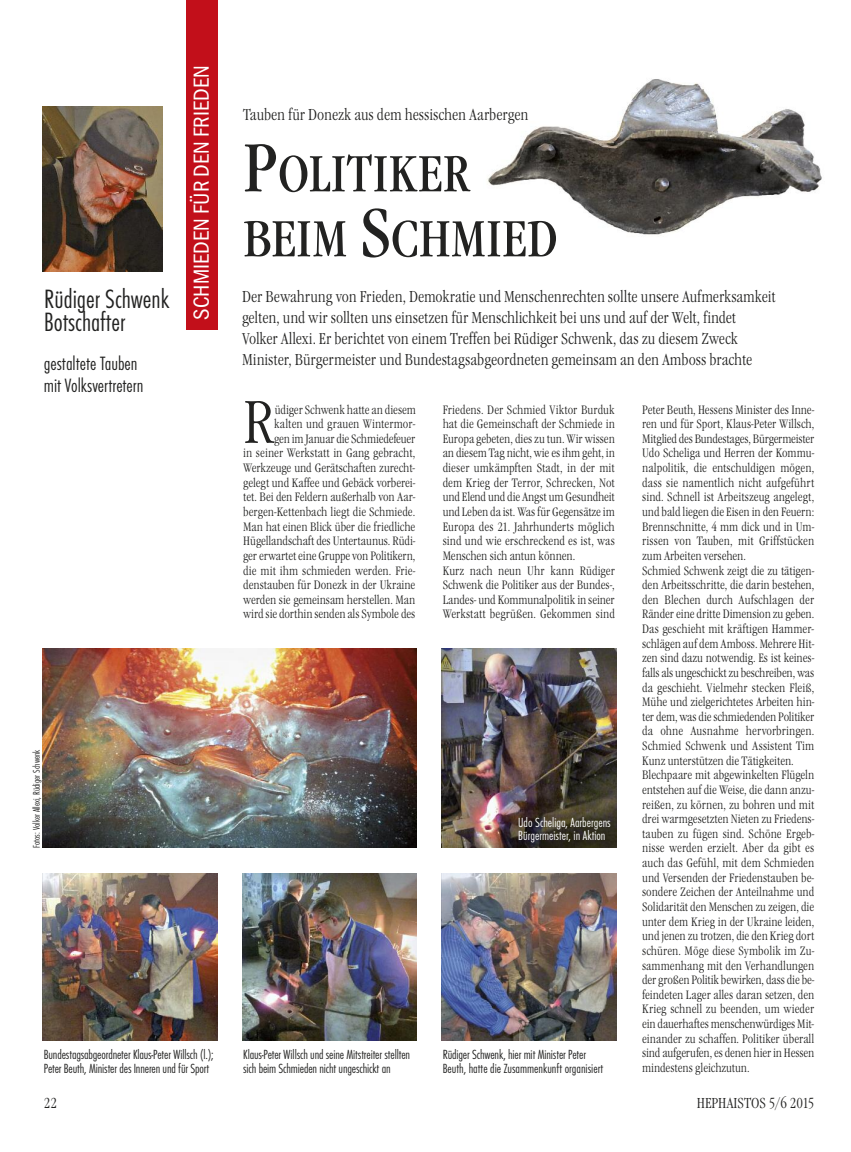
<style>
.page{position:relative;width:851px;height:1152px;background:#fff}
.page>*{position:absolute;margin:0;border:0;box-sizing:border-box;transform-origin:0 0}
.t1{font:62.38px "Garamond Nova Cd Light";color:#222221}
.t2{font:52.5px/65px "Garamond Nova Cd Book";color:#222221}
.t3{font:300 condensed 27.5px/22.5px "Function";color:#222221}
.t4{font:condensed 22.5px "Franklin Gothic";color:#fff}
.t5{font:300 condensed 20px/22.5px "Function";color:#222221}
.t6{font:16.25px/21.2px "Garamond Nova Cd Light";color:#222221}
.t7{font:15px "Garamond Nova Cd Light";color:#222221}
.t8{font:300 condensed 13.75px/13.8px "Function";letter-spacing:-.01em;color:#222221}
.t9{font:300 condensed 13.75px/13.8px "Function";color:#fff}
.t10{font:12.62px/14.6px "Garamond Nova Cd Light";color:#222221}
.t11{font:300 condensed 10px "Function";color:#222221}
.s1{font-size:70px}
</style>
<div class="page">
<img style="left:242px;top:873px;width:174px;height:167px">
<img style="left:43px;top:649px;width:373px;height:198px">
<img style="left:487px;top:79px;width:335px;height:156px">
<div style="left:186px;top:0;width:32px;height:330px;background:#c20f1a"></div>
<img style="left:43px;top:106px;width:119px;height:165px">
<img style="left:441px;top:649px;width:175px;height:198px">
<img style="left:441px;top:873px;width:175px;height:167px">
<img style="left:43px;top:873px;width:174px;height:167px">
<h3 class="t4" style="left:194px;top:319px;width:256px;rotate:-90deg">SCHMIEDEN FÜR DEN FRIEDEN</h3>
<p class="t6" style="left:243px;top:105px;width:286px">Tauben für Donezk aus dem hessischen Aarbergen</p>
<h2 class="t2" style="left:243px;top:145px;width:316px"><span class="s1">P</span>OLITIKER<br>BEIM <span class="s1">S</span>CHMIED</h2>
<p class="t6" style="left:242px;top:287px;width:535px">Der Bewahrung von Frieden, Demokratie und Menschenrechten sollte unsere Aufmerksamkeit gelten, und wir sollten uns einsetzen für Menschlichkeit bei uns und auf der Welt, findet Volker Allexi. Er berichtet von einem Treffen bei Rüdiger Schwenk, das zu diesem Zweck Minister, Bürgermeister und Bundestagsabgeordneten gemeinsam an den Amboss brachte</p>
<p class="t10" style="left:442px;top:403px;width:174px">Friedens. Der Schmied Viktor Burduk hat die Gemeinschaft der Schmiede in Europa gebeten, dies zu tun. Wir wissen an diesem Tag nicht, wie es ihm geht, in dieser umkämpften Stadt, in der mit dem Krieg der Terror, Schrecken, Not und Elend und die Angst um Gesundheit und Leben da ist. Was für Gegensätze im Europa des 21. Jahrhunderts möglich sind und wie erschreckend es ist, was Menschen sich antun können.<br>Kurz nach neun Uhr kann Rüdiger Schwenk die Politiker aus der Bundes-, Landes- und Kommunalpolitik in seiner Werkstatt begrüßen. Gekommen sind</p>
<p class="t10" style="left:642px;top:403px;width:174px">Peter Beuth, Hessens Minister des Inne&shy;ren und für Sport, Klaus-Peter Willsch, Mitglied des Bundestages, Bürgermeister Udo Scheliga und Herren der Kommu&shy;nalpolitik, die entschuldigen mögen, dass sie namentlich nicht aufgeführt sind. Schnell ist Arbeitszeug angelegt, und bald liegen die Eisen in den Feuern:<br>Brennschnitte, 4 mm dick und in Um&shy;rissen von Tauben, mit Griffstücken zum Arbeiten versehen.<br>Schmied Schwenk zeigt die zu tätigen&shy;den Arbeitsschritte, die darin bestehen, den Blechen durch Aufschlagen der Ränder eine dritte Dimension zu geben.<br>Das geschieht mit kräftigen Hammer&shy;schlägen auf dem Amboss. Mehrere Hit&shy;zen sind dazu notwendig. Es ist keines&shy;falls als ungeschickt zu beschreiben, was da geschieht. Vielmehr stecken Fleiß, Mühe und zielgerichtetes Arbeiten hin&shy;ter dem, was die schmiedenden Politiker da ohne Ausnahme hervorbringen.<br>Schmied Schwenk und Assistent Tim Kunz unterstützen die Tätigkeiten.<br>Blechpaare mit abgewinkelten Flügeln entstehen auf die Weise, die dann anzu&shy;reißen, zu körnen, zu bohren und mit drei warmgesetzten Nieten zu Friedens&shy;tauben zu fügen sind. Schöne Ergeb&shy;nisse werden erzielt. Aber da gibt es auch das Gefühl, mit dem Schmieden und Versenden der Friedenstauben be&shy;sondere Zeichen der Anteilnahme und Solidarität den Menschen zu zeigen, die unter dem Krieg in der Ukraine leiden, und jenen zu trotzen, die den Krieg dort schüren. Möge diese Symbolik im Zu&shy;sammenhang mit den Verhandlungen der großen Politik bewirken, dass die be&shy;feindeten Lager alles daran setzen, den Krieg schnell zu beenden, um wieder ein dauerhaftes menschenwürdiges Mit&shy;einander zu schaffen. Politiker überall sind aufgerufen, es denen hier in Hessen mindestens gleichzutun.</p>
<h3 class="t3" style="left:44px;top:289px;width:127px">Rüdiger Schwenk<br>Botschafter</h3>
<h3 class="t5" style="left:44px;top:353px;width:101px">gestaltete Tauben mit Volksvertretern</h3>
<h1 class="t1" style="left:243px;top:396px;width:33px">R</h1>
<p class="t10" style="left:243px;top:403px;width:174px;text-align:right">üdiger Schwenk hatte an diesem kalten und grauen Wintermor-<br>gen im Januar die Schmiedefeuer<br>in seiner Werkstatt in Gang gebracht, Werkzeuge und Gerätschaften zurecht&shy;gelegt und Kaffee und Gebäck vorberei&shy;tet. Bei den Feldern außerhalb von Aar&shy;bergen-Kettenbach liegt die Schmiede.<br>Man hat einen Blick über die friedliche Hügellandschaft des Untertaunus. Rüdi&shy;ger erwartet eine Gruppe von Politikern, die mit ihm schmieden werden. Frie&shy;denstauben für Donezk in der Ukraine werden sie gemeinsam herstellen. Man wird sie dorthin senden als Symbole des</p>
<p class="t11" style="left:33px;top:848px;width:100px;rotate:-90deg">Fotos: Volker Allexi, Rüdiger Schwenk</p>
<p class="t9" style="left:518px;top:815px;width:94px">Udo Scheliga, Aarbergens<br>Bürgermeister, in Aktion</p>
<p class="t8" style="left:44px;top:1048px;width:171px">Bundestagsabgeordneter Klaus-Peter Willsch (l.);<br>Peter Beuth, Minister des Inneren und für Sport</p>
<p class="t8" style="left:243px;top:1048px;width:168px">Klaus-Peter Willsch und seine Mitstreiter stellten sich beim Schmieden nicht ungeschickt an</p>
<p class="t8" style="left:442px;top:1048px;width:162px">Rüdiger Schwenk, hier mit Minister Peter<br>Beuth, hatte die Zusammenkunft organisiert</p>
<p class="t7" style="left:44px;top:1096px;width:15px">22</p>
<p class="t7" style="left:696px;top:1096px;width:119px">HEPHAISTOS 5/6 2015</p>
</div>
